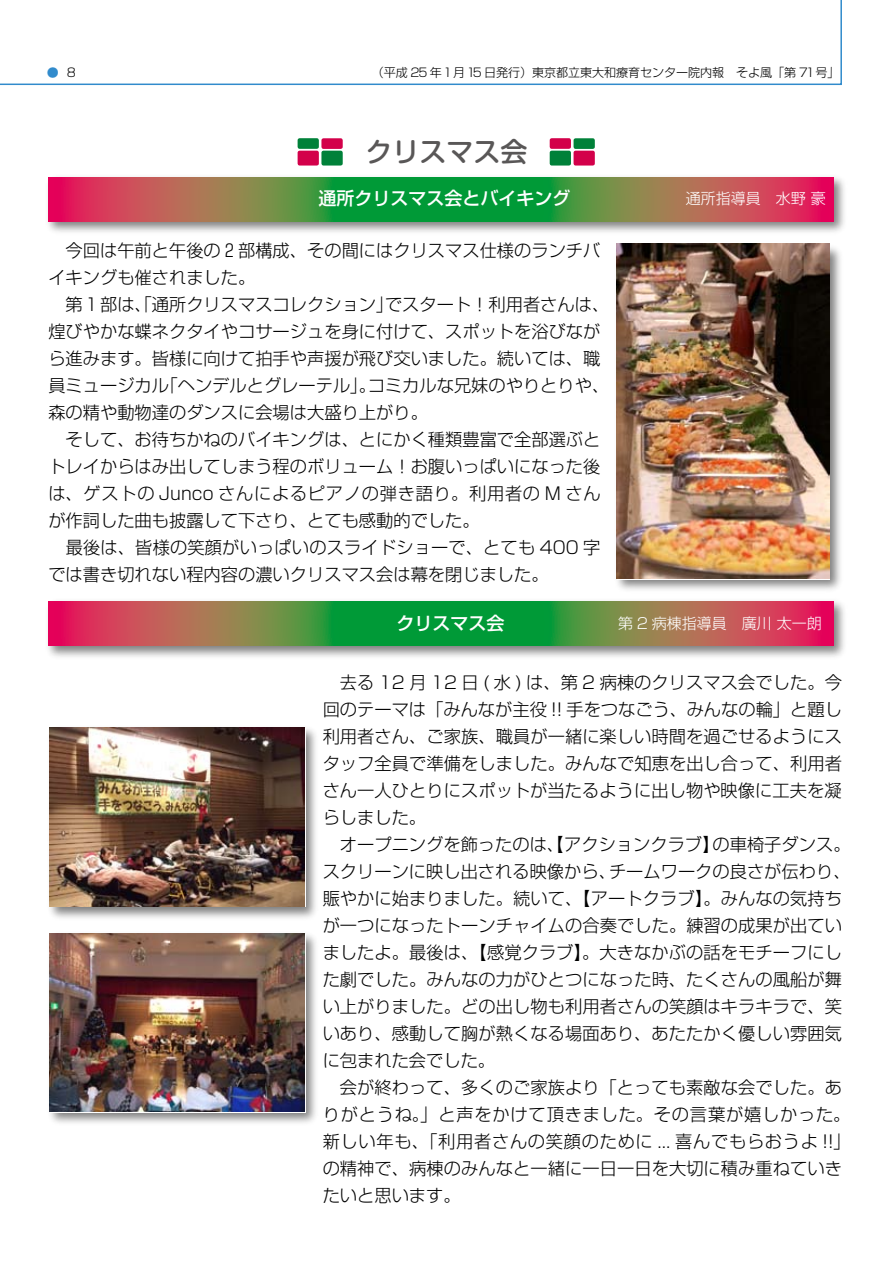
<style>
.page{position:relative;width:893px;height:1263px;background:#fff}
.page>*{position:absolute;margin:0;border:0;box-sizing:border-box;transform-origin:0 0}
.t1{font:500 27px "Shin M Go";color:#595757}
.t2{font:500 18px "Shin Go";color:#fff}
.t3{font:300 17.25px/27px "Shin Go";letter-spacing:.005em;color:#000}
.t4{font:300 15px "Shin Go";color:#fff}
.t5{font:300 12px "Shin Go";color:#000}
.t6{font:300 12px "Shin Go";color:#318bcc}
.s1{font-size:18px}
</style>
<div class="page">
<svg style="left:0;top:0;width:842px;height:85px"></svg>
<div style="left:614px;top:244px;width:231px;height:350px;background:#000;opacity:.5"></div>
<div style="left:47px;top:725px;width:274px;height:196px;background:#000;opacity:.5"></div>
<div style="left:47px;top:930px;width:274px;height:197px;background:#000;opacity:.5"></div>
<img style="left:617px;top:243px;width:212px;height:335px">
<img style="left:49px;top:728px;width:256px;height:178px">
<img style="left:49px;top:933px;width:255px;height:178px">
<div style="left:298px;top:151px;width:21px;height:15px;background:#d3004a;border-radius:2px"></div>
<div style="left:298px;top:138px;width:21px;height:11px;background:#008139;border-radius:2px"></div>
<div style="left:321px;top:151px;width:22px;height:15px;background:#008139;border-radius:2px"></div>
<div style="left:321px;top:138px;width:22px;height:11px;background:#d3004a;border-radius:2px"></div>
<div style="left:550px;top:151px;width:21px;height:15px;background:#008139;border-radius:2px"></div>
<div style="left:550px;top:138px;width:21px;height:11px;background:#d3004a;border-radius:2px"></div>
<div style="left:574px;top:151px;width:21px;height:15px;background:#d3004a;border-radius:2px"></div>
<div style="left:574px;top:138px;width:21px;height:11px;background:#008139;border-radius:2px"></div>
<div style="left:44px;top:172px;width:804px;height:64px;background:#000;opacity:.5"></div>
<svg style="left:48px;top:177px;width:785px;height:45px;background:#76744a"></svg>
<div style="left:44px;top:597px;width:804px;height:63px;background:#000;opacity:.5"></div>
<svg style="left:48px;top:602px;width:785px;height:44px;background:#76744a"></svg>
<p class="t6" style="left:47px;top:65px;width:14px">●</p>
<p class="t5" style="left:372px;top:65px;width:469px">（平成 25 年1月15 日発行）東京都立東大和療育センター院内報　そよ風「第 71号」</p>
<h1 class="t1" style="left:365px;top:133px;width:163px">クリスマス会</h1>
<p class="t2" style="left:318px;top:187px;width:253px">通所クリスマス会とバイキング</p>
<p class="t4" style="left:650px;top:189px;width:177px"><span class="s1">　　</span>通所指導員　水野 豪</p>
<p class="t3" style="left:48px;top:236px;width:562px">　今回は午前と午後の２部構成、その間にはクリスマス仕様のランチバイキングも催されました。<br>　第１部は、「通所クリスマスコレクション」でスタート！利用者さんは、煌びやかな蝶ネクタイやコサージュを身に付けて、スポットを浴びながら進みます。皆様に向けて拍手や声援が飛び交いました。続いては、職員ミュージカル「ヘンデルとグレーテル」。コミカルな兄妹のやりとりや、森の精や動物達のダンスに会場は大盛り上がり。<br>　そして、お待ちかねのバイキングは、とにかく種類豊富で全部選ぶとトレイからはみ出してしまう程のボリューム！お腹いっぱいになった後は、ゲストの Junco さんによるピアノの弾き語り。利用者の M さんが作詞した曲も披露して下さり、とても感動的でした。<br>　最後は、皆様の笑顔がいっぱいのスライドショーで、とても 400 字では書き切れない程内容の濃いクリスマス会は幕を閉じました。</p>
<p class="t2" style="left:372px;top:611px;width:133px">　クリスマス会</p>
<p class="t4" style="left:618px;top:613px;width:205px">第 2 病棟指導員　廣川 太一朗</p>
<p class="t3" style="left:323px;top:668px;width:529px">　去る 12 月 12 日 ( 水 ) は、第 2 病棟のクリスマス会でした。今回のテーマは「みんなが主役 !! 手をつなごう、みんなの輪」と題し利用者さん、ご家族、職員が一緒に楽しい時間を過ごせるようにスタッフ全員で準備をしました。みんなで知恵を出し合って、利用者さん一人ひとりにスポットが当たるように出し物や映像に工夫を凝らしました。<br>　オープニングを飾ったのは、【アクションクラブ】の車椅子ダンス。スクリーンに映し出される映像から、チームワークの良さが伝わり、賑やかに始まりました。続いて、【アートクラブ】。みんなの気持ちが一つになったトーンチャイムの合奏でした。練習の成果が出ていましたよ。最後は、【感覚クラブ】。大きなかぶの話をモチーフにした劇でした。みんなの力がひとつになった時、たくさんの風船が舞い上がりました。どの出し物も利用者さんの笑顔はキラキラで、笑いあり、感動して胸が熱くなる場面あり、あたたかく優しい雰囲気に包まれた会でした。<br>　会が終わって、多くのご家族より「とっても素敵な会でした。ありがとうね。」と声をかけて頂きました。その言葉が嬉しかった。新しい年も、「利用者さんの笑顔のために ... 喜んでもらおうよ !!」の精神で、病棟のみんなと一緒に一日一日を大切に積み重ねていきたいと思います。</p>
</div>
